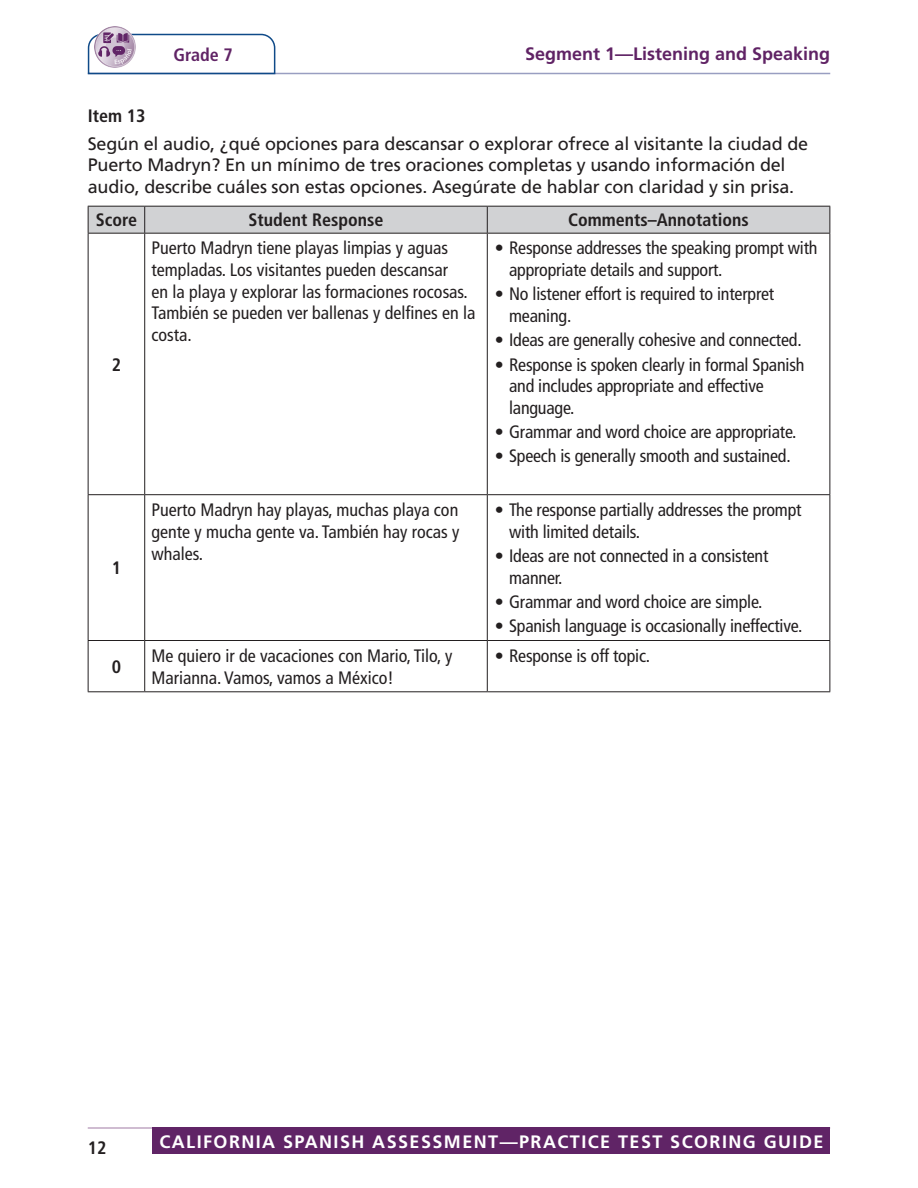
<style>
.page{position:relative;width:918px;height:1188px;background:#fff}
.page>*{position:absolute;margin:0;border:0;box-sizing:border-box;transform-origin:0 0}
.t1{font:condensed 18px/21.6px "Frutiger LT Pro";letter-spacing:-.01em;color:#231f20}
.t2{font:18px/21.6px "Frutiger LT Pro";letter-spacing:-.01em;color:#231f20}
.t3{font:700 18px "Frutiger LT Pro";letter-spacing:.08em;color:#fff}
.t4{font:700 condensed 18px "Frutiger LT Pro";color:#231f20}
.t5{font:700 18px "Frutiger LT Pro";color:#602365}
.t6{font:700 condensed 18px "Frutiger LT Pro";color:#602365}
</style>
<div class="page">
<hr style="left:88px;top:1127px;width:742px;height:2px;background:#c0a7c2">
<div style="left:153px;top:1127px;width:677px;height:27px;background:#602466"></div>
<hr style="left:88px;top:73px;width:742px;height:1px;background:#999ec1">
<svg style="left:87px;top:33px;width:189px;height:42px"></svg>
<hr style="left:88px;top:234px;width:1px;height:260px;background:#231f20">
<hr style="left:144px;top:234px;width:1px;height:260px;background:#231f20">
<hr style="left:88px;top:494px;width:57px;height:1px;background:#231f20">
<hr style="left:88px;top:495px;width:1px;height:145px;background:#231f20">
<hr style="left:145px;top:494px;width:342px;height:1px;background:#231f20">
<hr style="left:144px;top:495px;width:1px;height:145px;background:#231f20">
<hr style="left:487px;top:494px;width:343px;height:1px;background:#231f20">
<hr style="left:88px;top:640px;width:57px;height:1px;background:#231f20">
<hr style="left:88px;top:641px;width:1px;height:50px;background:#231f20">
<hr style="left:145px;top:640px;width:342px;height:1px;background:#231f20">
<hr style="left:144px;top:641px;width:1px;height:50px;background:#231f20">
<hr style="left:88px;top:691px;width:57px;height:1px;background:#231f20">
<hr style="left:145px;top:691px;width:342px;height:1px;background:#231f20">
<hr style="left:487px;top:234px;width:1px;height:260px;background:#231f20">
<hr style="left:830px;top:234px;width:1px;height:260px;background:#231f20">
<hr style="left:487px;top:495px;width:1px;height:145px;background:#231f20">
<hr style="left:830px;top:495px;width:1px;height:145px;background:#231f20">
<hr style="left:487px;top:640px;width:343px;height:1px;background:#231f20">
<hr style="left:487px;top:641px;width:1px;height:50px;background:#231f20">
<hr style="left:830px;top:641px;width:1px;height:50px;background:#231f20">
<hr style="left:487px;top:691px;width:343px;height:1px;background:#231f20">
<svg style="left:88px;top:206px;width:743px;height:27px;background:#c9cacc"></svg>
<hr style="left:88px;top:233px;width:57px;height:1px;background:#231f20">
<hr style="left:145px;top:233px;width:342px;height:1px;background:#231f20">
<hr style="left:487px;top:233px;width:343px;height:1px;background:#231f20">
<img style="left:94px;top:26px;width:41px;height:41px">
<p class="t6" style="left:173px;top:44px;width:61px">Grade 7</p>
<p class="t5" style="left:525px;top:44px;width:307px">Segment 1—Listening and Speaking</p>
<h6 class="t4" style="left:88px;top:105px;width:59px">Item 13</h6>
<p class="t2" style="left:88px;top:133px;width:722px">Según el audio, ¿qué opciones para descansar o explorar ofrece al visitante la ciudad de<br>Puerto Madryn? En un mínimo de tres oraciones completas y usando información del audio, describe cuáles son estas opciones. Asegúrate de hablar con claridad y sin prisa.</p>
<p class="t4" style="left:96px;top:210px;width:43px">Score</p>
<p class="t4" style="left:248px;top:210px;width:137px">Student Response</p>
<p class="t4" style="left:568px;top:210px;width:182px">Comments–Annotations</p>
<p class="t4" style="left:112px;top:354px;width:11px">2</p>
<p class="t4" style="left:112px;top:557px;width:11px">1</p>
<p class="t1" style="left:151px;top:237px;width:326px">Puerto Madryn tiene playas limpias y aguas templadas. Los visitantes pueden descansar<br>en la playa y explorar las formaciones rocosas.<br>También se pueden ver ballenas y delfines en la costa.</p>
<p class="t1" style="left:509px;top:237px;width:310px;text-indent:-14px">• Response addresses the speaking prompt with appropriate details and support.</p>
<p class="t1" style="left:509px;top:283px;width:267px;text-indent:-14px">• No listener effort is required to interpret meaning.</p>
<p class="t1" style="left:495px;top:329px;width:308px">• Ideas are generally cohesive and connected.</p>
<p class="t1" style="left:509px;top:354px;width:297px;text-indent:-14px">• Response is spoken clearly in formal Spanish and includes appropriate and effective language.</p>
<p class="t1" style="left:495px;top:421px;width:303px">• Grammar and word choice are appropriate.</p>
<p class="t1" style="left:495px;top:445px;width:297px">• Speech is generally smooth and sustained.</p>
<p class="t1" style="left:151px;top:499px;width:310px;text-align:justify">Puerto Madryn hay playas, muchas playa con gente y mucha gente va. También hay rocas y whales.</p>
<p class="t1" style="left:509px;top:499px;width:294px;text-indent:-14px">• The response partially addresses the prompt with limited details.</p>
<p class="t1" style="left:509px;top:545px;width:261px;text-indent:-14px">• Ideas are not connected in a consistent manner.</p>
<p class="t1" style="left:495px;top:591px;width:269px">• Grammar and word choice are simple.</p>
<p class="t1" style="left:495px;top:615px;width:309px">• Spanish language is occasionally ineffective.</p>
<p class="t4" style="left:112px;top:656px;width:11px">0</p>
<p class="t1" style="left:151px;top:645px;width:302px">Me quiero ir de vacaciones con Mario, Tilo, y<br>Marianna. Vamos, vamos a México!</p>
<p class="t1" style="left:495px;top:645px;width:157px">• Response is off topic.</p>
<p class="t4" style="left:88px;top:1137px;width:20px">12</p>
<p class="t3" style="left:159px;top:1131px;width:666px">CALIFORNIA SPANISH ASSESSMENT—PRACTICE TEST SCORING GUIDE</p>
</div>
